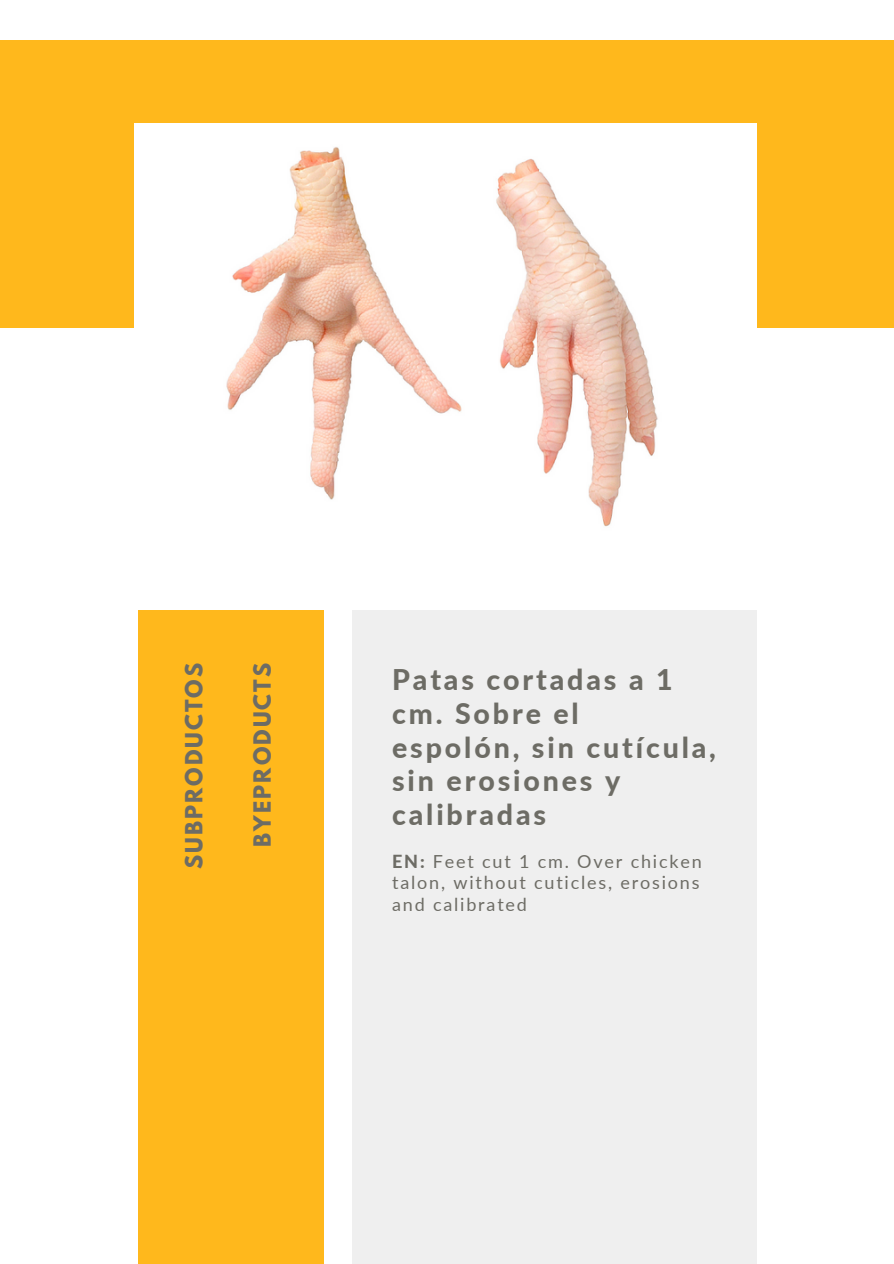
<style>
.page{position:relative;width:894px;height:1264px;background:#fff}
.page>*{position:absolute;margin:0;border:0;box-sizing:border-box;transform-origin:0 0}
.t1{font:800 28.5px/33.8px "Lato";letter-spacing:.1em;color:#6d6c65}
.t2{font:700 21px "League Spartan";letter-spacing:.1em;color:#6d6c65}
.t3{font:18px/21.5px "Lato";letter-spacing:.1em;color:#6d6c65}
.s1{font-weight:800}
</style>
<div class="page">
<div style="left:0;top:40px;width:893px;height:287px;background:#ffb81c"></div>
<div style="left:352px;top:609px;width:404px;height:654px;background:#efefef"></div>
<div style="left:138px;top:609px;width:186px;height:654px;background:#ffb81c"></div>
<img style="left:134px;top:123px;width:622px;height:404px">
<p class="t2" style="left:184px;top:869px;width:208px;rotate:-90deg">SUBPRODUCTOS</p>
<p class="t2" style="left:252px;top:846px;width:185px;rotate:-90deg">BYEPRODUCTS</p>
<p class="t1" style="left:392px;top:662px;width:325px">Patas cortadas a 1 cm. Sobre el<br>espolón, sin cutícula, sin erosiones y calibradas</p>
<p class="t3" style="left:392px;top:850px;width:311px"><span class="s1">EN:</span> Feet cut 1 cm. Over chicken talon, without cuticles, erosions and calibrated</p>
</div>
